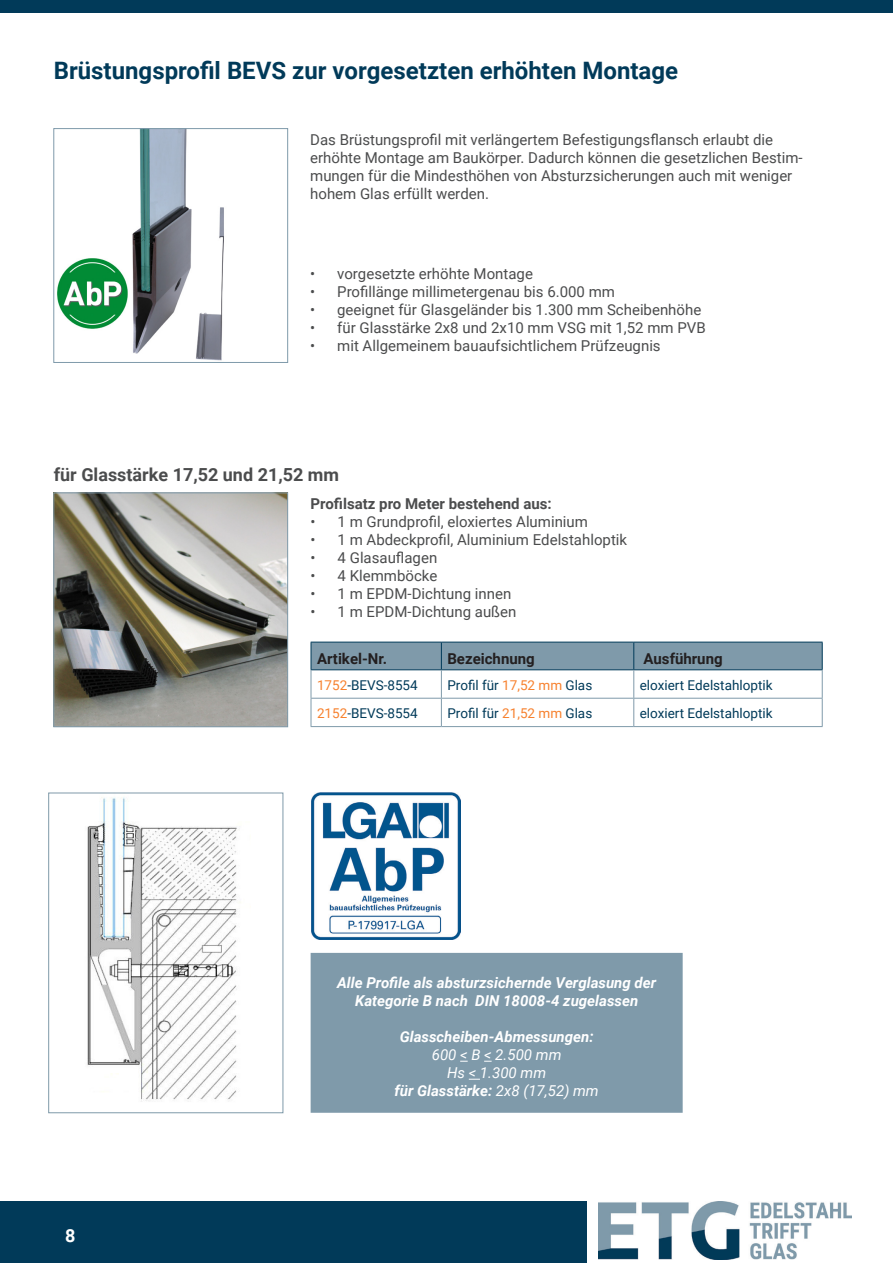
<style>
.page{position:relative;width:893px;height:1263px;background:#fff}
.page>*{position:absolute;margin:0;border:0;box-sizing:border-box;transform-origin:0 0}
.t1{font:700 24px "Roboto";color:#013a59}
.t2{font:700 18px "Roboto";color:#4b4c4d}
.t3{font:700 18px "Roboto";color:#fff}
.t4{font:15px/18px "Roboto";color:#4b4c4d}
.t5{font:italic 700 15px/18px "Roboto";color:#fff;text-align:center}
.t6{font:700 15px "Roboto";color:#231f20}
.t7{font:700 15px "Roboto";color:#4b4c4d}
.t8{font:italic 15px "Roboto";color:#fff}
.t9{font:13.5px "Roboto";color:#013a59}
.s1{color:#f7812e}
.s2{font-weight:400}
</style>
<div class="page">
<div style="left:0;top:0;width:893px;height:13px;background:#013a59"></div>
<hr style="left:892px;top:1201px;width:1px;height:62px;background:#013a59">
<img style="left:598px;top:1201px;width:253px;height:59px">
<div style="left:0;top:1201px;width:587px;height:62px;background:#013a59"></div>
<img style="left:57px;top:130px;width:167px;height:231px">
<div style="left:54px;top:128px;width:234px;height:235px;border:1px solid #7f9aaa"></div>
<img style="left:56px;top:495px;width:230px;height:230px">
<div style="left:54px;top:493px;width:234px;height:234px;border:1px solid #7f9aaa"></div>
<img style="left:87px;top:797px;width:154px;height:305px">
<div style="left:48px;top:793px;width:235px;height:320px;border:1px solid #7f9aa9"></div>
<div style="left:311px;top:954px;width:371px;height:158px;background:#7f9aaa"></div>
<div style="left:311px;top:953px;width:372px;height:160px;border:2px solid #7f9aaa"></div>
<svg style="left:311px;top:642px;width:512px;height:84px"></svg>
<hr style="left:311px;top:726px;width:130px;height:1px;background:#7f9aaa">
<hr style="left:441px;top:726px;width:193px;height:1px;background:#7f9aaa">
<hr style="left:634px;top:726px;width:189px;height:1px;background:#7f9aaa">
<img style="left:311px;top:793px;width:149px;height:146px">
<p class="t1" style="left:54px;top:54px;width:626px">Brüstungsprofil BEVS zur vorgesetzten erhöhten Montage</p>
<p class="t4" style="left:310px;top:130px;width:494px">Das Brüstungsprofil mit verlängertem Befestigungsflansch erlaubt die erhöhte Montage am Baukörper. Dadurch können die gesetzlichen Bestim&shy;mungen für die Mindesthöhen von Absturzsicherungen auch mit weniger hohem Glas erfüllt werden.</p>
<p class="t4" style="left:310px;top:264px;width:224px">• vorgesetzte erhöhte Montage</p>
<p class="t4" style="left:310px;top:282px;width:306px">• Profillänge millimetergenau bis 6.000 mm</p>
<p class="t4" style="left:310px;top:300px;width:393px">• geeignet für Glasgeländer bis 1.300 mm Scheibenhöhe</p>
<p class="t4" style="left:310px;top:318px;width:397px">• für Glasstärke 2x8 und 2x10 mm VSG mit 1,52 mm PVB</p>
<p class="t4" style="left:310px;top:336px;width:352px">• mit Allgemeinem bauaufsichtlichem Prüfzeugnis</p>
<p class="t2" style="left:54px;top:462px;width:287px">für Glasstärke 17,52 und 21,52 mm</p>
<p class="t7" style="left:311px;top:493px;width:243px">Profilsatz pro Meter bestehend aus:</p>
<p class="t4" style="left:311px;top:512px;width:279px">• 1 m Grundprofil, eloxiertes Aluminium</p>
<p class="t4" style="left:311px;top:530px;width:318px">• 1 m Abdeckprofil, Aluminium Edelstahloptik</p>
<p class="t4" style="left:311px;top:548px;width:128px">• 4 Glasauflagen</p>
<p class="t4" style="left:311px;top:566px;width:128px">• 4 Klemmböcke</p>
<p class="t4" style="left:311px;top:584px;width:202px">• 1 m EPDM-Dichtung innen</p>
<p class="t4" style="left:311px;top:602px;width:207px">• 1 m EPDM-Dichtung außen</p>
<p class="t6" style="left:317px;top:648px;width:72px">Artikel-Nr.</p>
<p class="t6" style="left:447px;top:648px;width:89px">Bezeichnung</p>
<p class="t6" style="left:643px;top:648px;width:81px">Ausführung</p>
<p class="t9" style="left:317px;top:676px;width:102px"><span class="s1">1752</span>-BEVS-8554</p>
<p class="t9" style="left:447px;top:676px;width:146px">Profil für <span class="s1">17,52 mm</span> Glas</p>
<p class="t9" style="left:640px;top:676px;width:134px">eloxiert Edelstahloptik</p>
<p class="t9" style="left:317px;top:704px;width:102px"><span class="s1">2152</span>-BEVS-8554</p>
<p class="t9" style="left:447px;top:704px;width:146px">Profil für <span class="s1">21,52 mm</span> Glas</p>
<p class="t9" style="left:640px;top:704px;width:134px">eloxiert Edelstahloptik</p>
<p class="t3" style="left:65px;top:1220px;width:12px">88</p>
<p class="t5" style="left:337px;top:973px;width:321px">Alle Profile als absturzsichernde Verglasung der<br>Kategorie B nach DIN 18008-4 zugelassen</p>
<p class="t5" style="left:400px;top:1027px;width:195px">Glasscheiben-Abmessungen:</p>
<p class="t8" style="left:432px;top:1044px;width:131px">600 &lt; B &lt; 2.500 mm</p>
<p class="t8" style="left:447px;top:1062px;width:101px">Hs &lt; 1.300 mm</p>
<p class="t5" style="left:394px;top:1081px;width:206px">für Glasstärke: <span class="s2">2x8 (17,52) mm</span></p>
</div>
